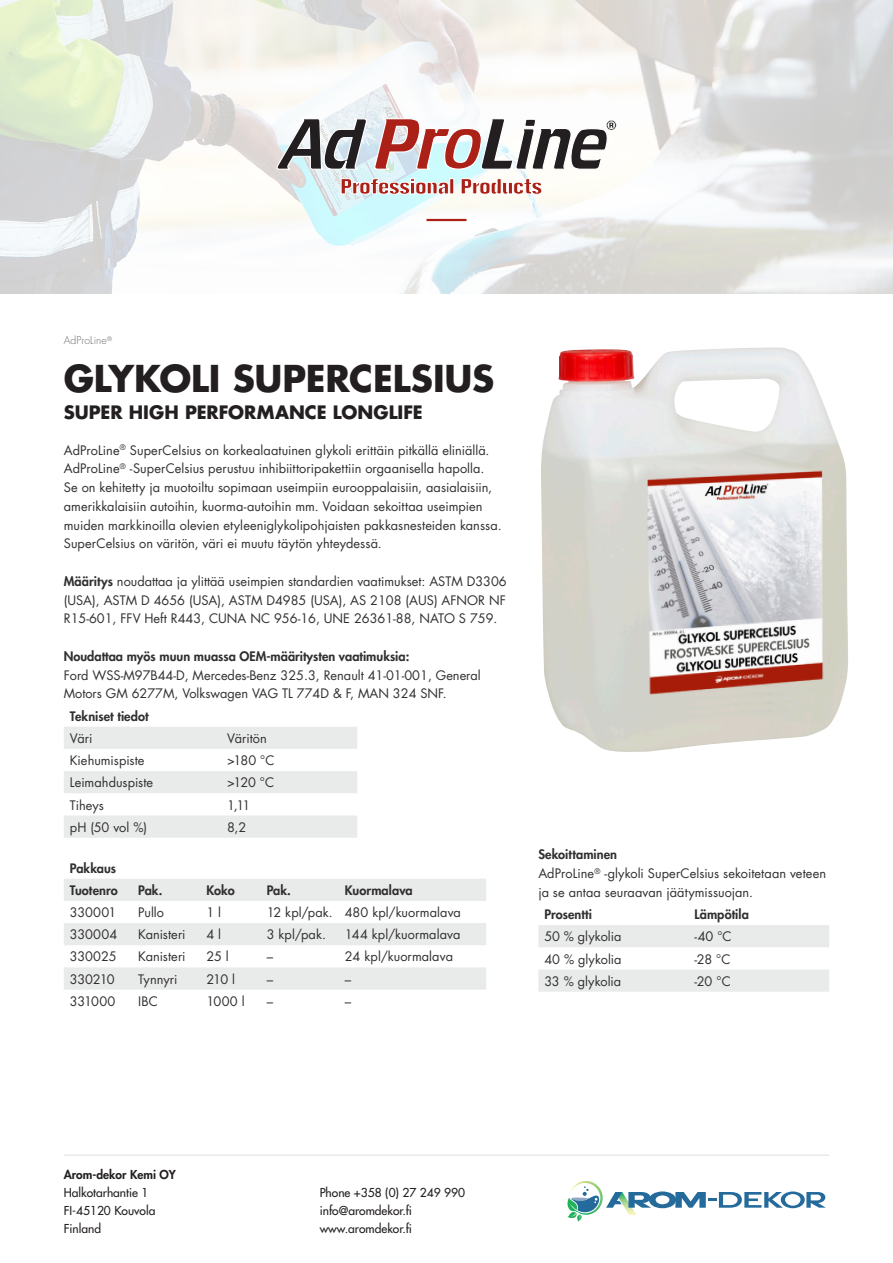
<style>
.page{position:relative;width:893px;height:1263px;background:#fff}
.page>*{position:absolute;margin:0;border:0;box-sizing:border-box;transform-origin:0 0}
.Produktrubrik{font:700 36px "Futura LT";letter-spacing:-.005em;color:#231f20}
.Produktrubrik-2{font:700 18px "Futura LT";color:#231f20}
.Brödtext{font:12.75px/18.8px "Futura LT";color:#312f30}
.Brödtext-2{font:800 12.75px "Futura LT";letter-spacing:.005em;color:#312f30}
.t1{font:500 12px "Futura Std";color:#231f20}
.t2{font:800 12px "Futura Std";color:#231f20}
.Produktområde{font:300 10.5px "Futura LT";letter-spacing:.01em;color:#6c6d70}
.s1{font-weight:800}
</style>
<div class="page">
<img style="left:541px;top:347px;width:307px;height:405px">
<svg style="left:64px;top:727px;width:293px;height:111px"></svg>
<svg style="left:64px;top:879px;width:422px;height:111px;fill:#e9eaea"></svg>
<svg style="left:538px;top:925px;width:291px;height:67px"></svg>
<svg style="left:0;top:0;width:893px;height:294px"></svg>
<svg style="left:341px;top:178px;width:108px;height:16px"></svg>
<svg style="left:449px;top:178px;width:5px;height:16px"></svg>
<svg style="left:461px;top:178px;width:81px;height:16px"></svg>
<svg style="left:276px;top:118px;width:340px;height:54px"></svg>
<hr style="left:426px;top:219px;width:40px;height:2px;background:#ac2117">
<hr style="left:64px;top:1154px;width:765px;height:2px;background:#e9eaea">
<svg style="left:567px;top:1181px;width:259px;height:40px"></svg>
<p class="Produktområde" style="left:64px;top:334px;width:50px">AdProLine<sup>®</sup></p>
<p class="Produktrubrik" style="left:64px;top:354px;width:432px">GLYKOLI SUPERCELSIUS</p>
<p class="Produktrubrik-2" style="left:64px;top:400px;width:361px">SUPER HIGH PERFORMANCE LONGLIFE</p>
<p class="Brödtext" style="left:64px;top:441px;width:439px">AdProLine<sup>®</sup> SuperCelsius on korkealaatuinen glykoli erittäin pitkällä eliniällä.<br>AdProLine<sup>®</sup> -SuperCelsius perustuu inhibiittoripakettiin orgaanisella hapolla.<br>Se on kehitetty ja muotoiltu sopimaan useimpiin eurooppalaisiin, aasialaisiin, amerikkalaisiin autoihin, kuorma-autoihin mm. Voidaan sekoittaa useimpien muiden markkinoilla olevien etyleeniglykolipohjaisten pakkasnesteiden kanssa.<br>SuperCelsius on väritön, väri ei muutu täytön yhteydessä.</p>
<p class="Brödtext" style="left:64px;top:572px;width:444px;text-align:justify"><span class="s1">Määritys</span> noudattaa ja ylittää useimpien standardien vaatimukset: ASTM D3306 (USA), ASTM D 4656 (USA), ASTM D4985 (USA), AS 2108 (AUS) AFNOR NF R15-601, FFV Heft R443, CUNA NC 956-16, UNE 26361-88, NATO S 759.</p>
<p class="Brödtext" style="left:64px;top:647px;width:419px"><span class="s1">Noudattaa myös muun muassa OEM-määritysten vaatimuksia:<br></span>Ford WSS-M97B44-D, Mercedes-Benz 325.3, Renault 41-01-001, General<br>Motors GM 6277M, Volkswagen VAG TL 774D &amp; F, MAN 324 SNF.</p>
<p class="Brödtext-2" style="left:70px;top:707px;width:80px">Tekniset tiedot</p>
<p class="Brödtext" style="left:70px;top:729px;width:24px">Väri</p>
<p class="Brödtext" style="left:227px;top:729px;width:41px">Väritön</p>
<p class="Brödtext" style="left:70px;top:751px;width:76px">Kiehumispiste</p>
<p class="Brödtext" style="left:227px;top:751px;width:49px">&gt;180 °C</p>
<p class="Brödtext" style="left:70px;top:773px;width:85px">Leimahduspiste</p>
<p class="Brödtext" style="left:227px;top:773px;width:49px">&gt;120 °C</p>
<p class="Brödtext" style="left:70px;top:795px;width:36px">Tiheys</p>
<p class="Brödtext" style="left:227px;top:795px;width:25px">1,11</p>
<p class="Brödtext" style="left:70px;top:818px;width:79px">pH (50 vol %)</p>
<p class="Brödtext" style="left:227px;top:818px;width:21px">8,2</p>
<p class="Brödtext-2" style="left:70px;top:859px;width:48px">Pakkaus</p>
<p class="Brödtext-2" style="left:70px;top:882px;width:50px">Tuotenro</p>
<p class="Brödtext-2" style="left:138px;top:882px;width:26px">Pak.</p>
<p class="Brödtext-2" style="left:206px;top:882px;width:30px">Koko</p>
<p class="Brödtext-2" style="left:267px;top:882px;width:26px">Pak.</p>
<p class="Brödtext-2" style="left:345px;top:882px;width:69px">Kuormalava</p>
<p class="Brödtext" style="left:70px;top:903px;width:48px">330001</p>
<p class="Brödtext" style="left:138px;top:903px;width:28px">Pullo</p>
<p class="Brödtext" style="left:206px;top:903px;width:16px">1 l</p>
<p class="Brödtext" style="left:267px;top:903px;width:68px">12 kpl/pak.</p>
<p class="Brödtext" style="left:345px;top:903px;width:118px">480 kpl/kuormalava</p>
<p class="Brödtext" style="left:70px;top:925px;width:49px">330004</p>
<p class="Brödtext" style="left:138px;top:925px;width:49px">Kanisteri</p>
<p class="Brödtext" style="left:206px;top:925px;width:16px">4 l</p>
<p class="Brödtext" style="left:267px;top:925px;width:61px">3 kpl/pak.</p>
<p class="Brödtext" style="left:345px;top:925px;width:117px">144 kpl/kuormalava</p>
<p class="Brödtext" style="left:70px;top:947px;width:48px">330025</p>
<p class="Brödtext" style="left:138px;top:947px;width:49px">Kanisteri</p>
<p class="Brödtext" style="left:206px;top:947px;width:24px">25 l</p>
<p class="Brödtext" style="left:267px;top:947px;width:8px">–</p>
<p class="Brödtext" style="left:345px;top:947px;width:110px">24 kpl/kuormalava</p>
<p class="Brödtext" style="left:70px;top:970px;width:46px">330210</p>
<p class="Brödtext" style="left:138px;top:970px;width:41px">Tynnyri</p>
<p class="Brödtext" style="left:206px;top:970px;width:30px">210 l</p>
<p class="Brödtext" style="left:267px;top:970px;width:8px">–</p>
<p class="Brödtext" style="left:345px;top:970px;width:8px">–</p>
<p class="Brödtext" style="left:70px;top:992px;width:47px">331000</p>
<p class="Brödtext" style="left:138px;top:992px;width:21px">IBC</p>
<p class="Brödtext" style="left:206px;top:992px;width:40px">1000 l</p>
<p class="Brödtext" style="left:267px;top:992px;width:8px">–</p>
<p class="Brödtext" style="left:345px;top:992px;width:8px">–</p>
<p class="Brödtext-2" style="left:538px;top:846px;width:80px">Sekoittaminen</p>
<p class="Brödtext" style="left:538px;top:864px;width:289px">AdProLine<sup>®</sup> -glykoli SuperCelsius sekoitetaan veteen ja se antaa seuraavan jäätymissuojan.</p>
<p class="Brödtext-2" style="left:544px;top:906px;width:49px">Prosentti</p>
<p class="Brödtext-2" style="left:694px;top:906px;width:56px">Lämpötila</p>
<p class="Brödtext" style="left:544px;top:927px;width:79px">50 % glykolia</p>
<p class="Brödtext" style="left:694px;top:927px;width:39px">-40 °C</p>
<p class="Brödtext" style="left:544px;top:949px;width:79px">40 % glykolia</p>
<p class="Brödtext" style="left:694px;top:949px;width:38px">-28 °C</p>
<p class="Brödtext" style="left:544px;top:972px;width:78px">33 % glykolia</p>
<p class="Brödtext" style="left:694px;top:972px;width:38px">-20 °C</p>
<p class="t2" style="left:64px;top:1167px;width:114px">Arom-dekor Kemi OY</p>
<p class="t1" style="left:64px;top:1185px;width:86px">Halkotarhantie 1</p>
<p class="t1" style="left:64px;top:1203px;width:93px">FI-45120 Kouvola</p>
<p class="t1" style="left:64px;top:1221px;width:39px">Finland</p>
<p class="t1" style="left:320px;top:1185px;width:147px">Phone +358 (0) 27 249 990</p>
<p class="t1" style="left:320px;top:1203px;width:94px">info@aromdekor.fi</p>
<p class="t1" style="left:320px;top:1221px;width:94px">www.aromdekor.fi</p>
</div>
